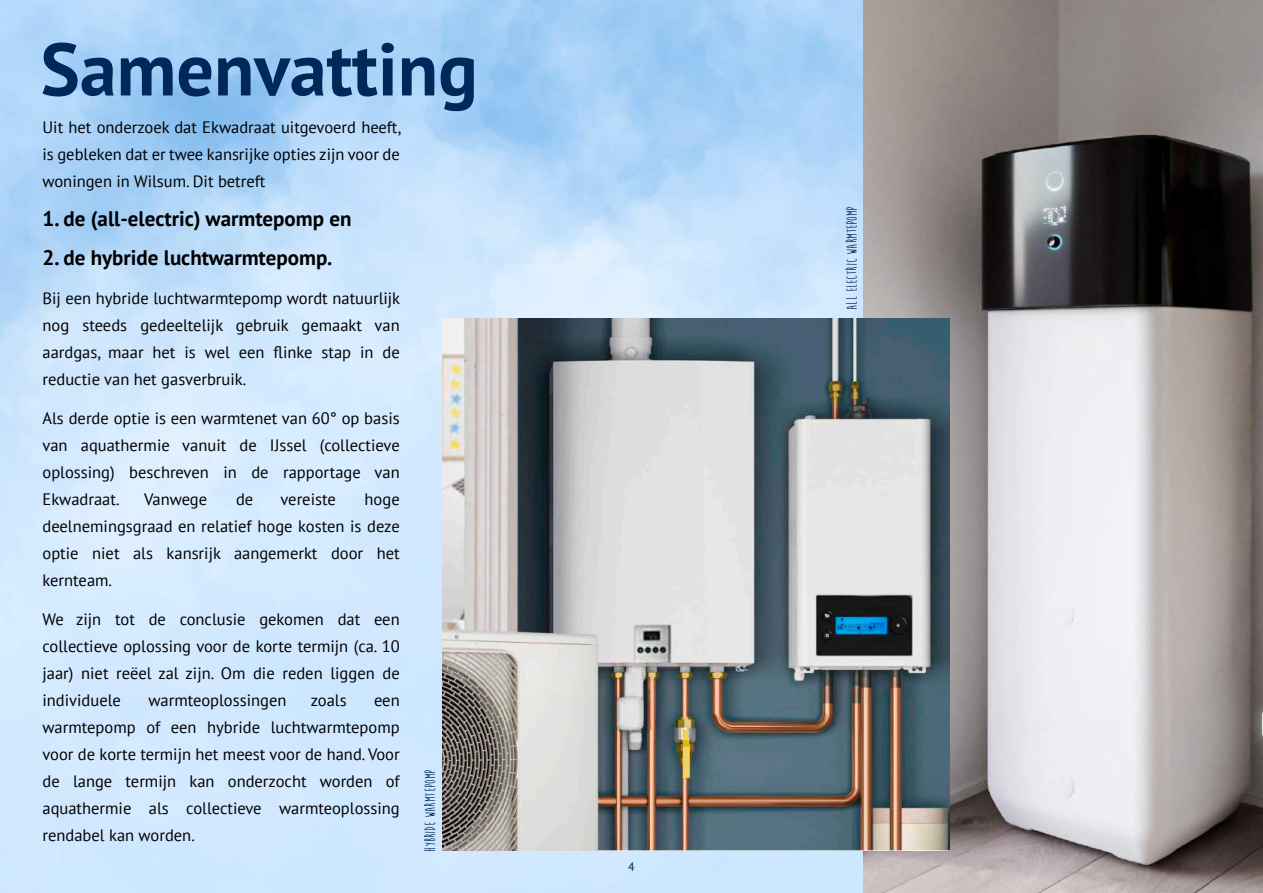
<style>
.page{position:relative;width:1263px;height:893px;background:#fff}
.page>*{position:absolute;margin:0;border:0;box-sizing:border-box;transform-origin:0 0}
.t1{font:700 74.1px "PT Sans";color:#00285b}
.t2{font:700 21px "PT Sans";color:#000}
.t3{font:16.5px/27px "PT Sans";color:#000;text-align:justify}
.t4{font:700 15px "Moon Flower";color:#00285b}
.t5{font:12px "PT Sans";color:#00285b}
</style>
<div class="page">
<img style="left:0;top:0;width:863px;height:893px">
<img style="left:863px;top:0;width:400px;height:893px">
<img style="left:1020px;top:336px;width:86px;height:22px">
<img style="left:442px;top:319px;width:508px;height:531px">
<img style="left:526px;top:662px;width:68px;height:32px">
<h1 class="t1" style="left:41px;top:40px;width:439px">Samenvatting</h1>
<p class="t3" style="left:43px;top:115px;width:360px">Uit het onderzoek dat Ekwadraat uitgevoerd heeft, is gebleken dat er twee kansrijke opties zijn voor de woningen in Wilsum. Dit betreft</p>
<p class="t2" style="left:43px;top:210px;width:311px">1. de (all-electric) warmtepomp en</p>
<p class="t2" style="left:43px;top:249px;width:291px">2. de hybride luchtwarmtepomp.</p>
<p class="t3" style="left:43px;top:286px;width:359px">Bij een hybride luchtwarmtepomp wordt natuurlijk nog steeds gedeeltelijk gebruik gemaakt van aardgas, maar het is wel een flinke stap in de reductie van het gasverbruik.</p>
<p class="t3" style="left:43px;top:406px;width:359px">Als derde optie is een warmtenet van 60° op basis van aquathermie vanuit de IJssel (collectieve oplossing) beschreven in de rapportage van Ekwadraat.</p>
<p class="t3" style="left:144px;top:487px;width:65px">Vanwege</p>
<p class="t3" style="left:236px;top:487px;width:19px">de</p>
<p class="t3" style="left:280px;top:487px;width:57px">vereiste</p>
<p class="t3" style="left:43px;top:487px;width:359px;text-indent:322px">hoge deelnemingsgraad en relatief hoge kosten is deze optie niet als kansrijk aangemerkt door het kernteam.</p>
<p class="t3" style="left:43px;top:607px;width:359px">We zijn tot de conclusie gekomen dat een collectieve oplossing voor de korte termijn (ca. 10 jaar) niet reëel zal zijn. Om die reden liggen de individuele</p>
<p class="t3" style="left:148px;top:688px;width:139px">warmteoplossingen</p>
<p class="t3" style="left:311px;top:688px;width:37px">zoals</p>
<p class="t3" style="left:43px;top:688px;width:359px;text-indent:332px">een warmtepomp of een hybride luchtwarmtepomp voor de korte termijn het meest voor de hand. Voor de lange termijn kan onderzocht worden of aquathermie als collectieve warmteoplossing rendabel kan worden.</p>
<p class="t4" style="left:425px;top:851px;width:83px;rotate:-90deg">Hybride warmtepomp</p>
<p class="t5" style="left:628px;top:862px;width:8px">4</p>
<p class="t4" style="left:846px;top:310px;width:105px;rotate:-90deg">All electric warmtepomp</p>
</div>
